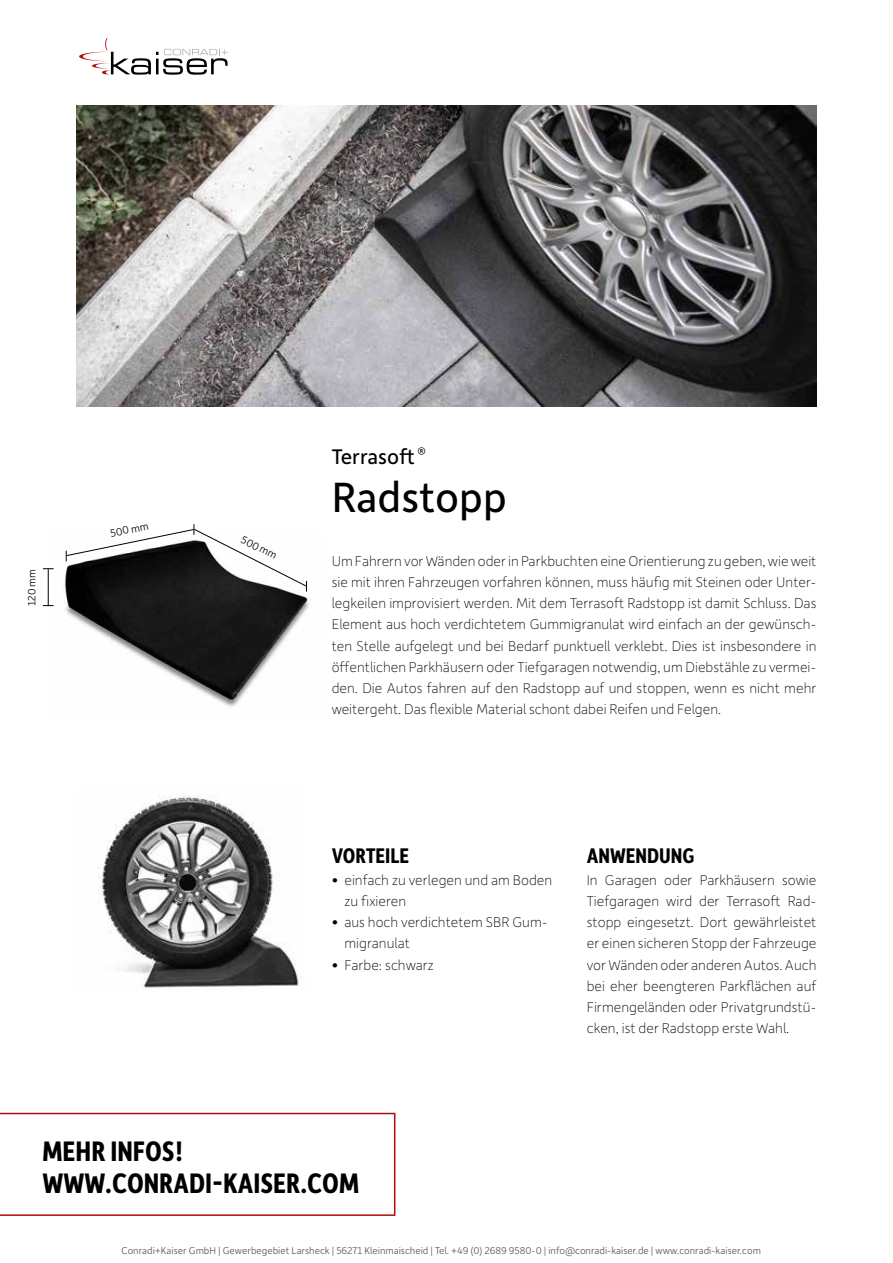
<style>
.page{position:relative;width:893px;height:1263px;background:#fff}
.page>*{position:absolute;margin:0;border:0;box-sizing:border-box;transform-origin:0 0}
.t1{font:45px "Depot New";color:#000}
.t2{font:700 30px/32px "Depot New Condensed";color:#000}
.t3{font:700 22.5px "Depot New Condensed";color:#000}
.t4{font:22.5px "Depot New";color:#000}
.t5{font:100 15px/21.3px "Depot New";color:#000;text-align:justify}
.t6{font:300 11.25px "Depot New";color:#000}
.t7{font:300 10.5px "Depot New";color:#575756}
</style>
<div class="page">
<img style="left:98px;top:796px;width:201px;height:192px">
<img style="left:77px;top:106px;width:739px;height:300px">
<svg style="left:0;top:1113px;width:395px;height:103px"></svg>
<img style="left:46px;top:550px;width:263px;height:157px">
<hr style="left:48px;top:569px;width:1px;height:37px;background:#000">
<svg style="left:66px;top:524px;width:241px;height:68px"></svg>
<svg style="left:79px;top:38px;width:149px;height:37px"></svg>
<p class="t6" style="left:24px;top:606px;width:39px;rotate:-90deg">120 mm</p>
<p class="t6" style="left:109px;top:526px;width:40px;rotate:-11deg">500 mm</p>
<p class="t6" style="left:245px;top:532px;width:40px;rotate:27deg">500 mm</p>
<h3 class="t4" style="left:332px;top:441px;width:96px">Terrasoft <sup>®</sup></h3>
<h1 class="t1" style="left:332px;top:468px;width:177px">Radstopp</h1>
<p class="t5" style="left:332px;top:549px;width:486px">Um Fahrern vor Wänden oder in Parkbuchten eine Orientierung zu geben, wie weit sie mit ihren Fahrzeugen vorfahren können, muss häufig mit Steinen oder Unter&shy;legkeilen improvisiert werden. Mit dem Terrasoft Radstopp ist damit Schluss. Das Element aus hoch verdichtetem Gummigranulat wird einfach an der gewünsch&shy;ten Stelle aufgelegt und bei Bedarf punktuell verklebt. Dies ist insbesondere in öffentlichen Parkhäusern oder Tiefgaragen notwendig, um Diebstähle zu vermei&shy;den. Die Autos fahren auf den Radstopp auf und stoppen, wenn es nicht mehr weitergeht. Das flexible Material schont dabei Reifen und Felgen.</p>
<h3 class="t3" style="left:332px;top:841px;width:79px">VORTEILE</h3>
<p class="t5" style="left:344px;top:868px;width:209px;text-indent:-13px">• einfach zu verlegen und am Boden zu fixieren</p>
<p class="t5" style="left:344px;top:911px;width:205px;text-indent:-13px">• aus hoch verdichtetem SBR Gum&shy;migranulat</p>
<p class="t5" style="left:332px;top:953px;width:104px">• Farbe: schwarz</p>
<h3 class="t3" style="left:587px;top:841px;width:109px">ANWENDUNG</h3>
<p class="t5" style="left:587px;top:868px;width:231px">In Garagen oder Parkhäusern sowie Tiefgaragen wird der Terrasoft Rad&shy;stopp eingesetzt. Dort gewährleistet er einen sicheren Stopp der Fahrzeuge vor Wänden oder anderen Autos. Auch bei eher beengteren Parkflächen auf Firmengeländen oder Privatgrundstü&shy;cken, ist der Radstopp erste Wahl.</p>
<h2 class="t2" style="left:43px;top:1134px;width:318px">MEHR INFOS!<br>WWW.CONRADI-KAISER.COM</h2>
<p class="t7" style="left:121px;top:1244px;width:641px">Conradi+Kaiser GmbH | Gewerbegebiet Larsheck | 56271 Kleinmaischeid | Tel. +49 (0) 2689 9580-0 | info@conradi-kaiser.de | www.conradi-kaiser.com</p>
</div>
